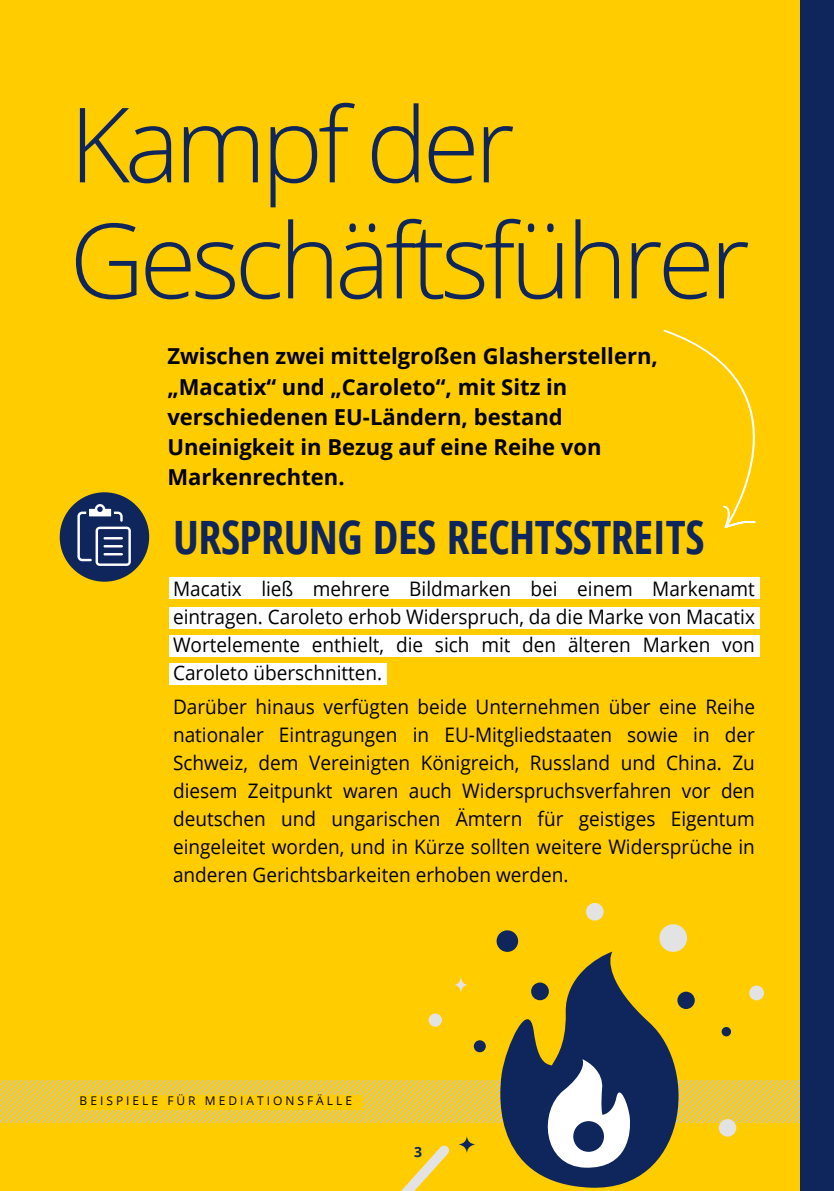
<style>
.page{position:relative;width:834px;height:1191px;background:#fff}
.page>*{position:absolute;margin:0;border:0;box-sizing:border-box;transform-origin:0 0}
.t1{font:300 104px/116px "Open Sans";letter-spacing:-.05em;color:#0f265c}
.t2{font:700 condensed 46px "Open Sans";letter-spacing:-.01em;color:#0f265c}
.t3{font:700 22px/30px "Open Sans";color:#000}
.t4{font:20px/28px "Open Sans";color:#000;text-align:justify;scale:.95 1}
.t5{font:700 14px "Open Sans";color:#0f265c}
.t6{font:12px "Open Sans";letter-spacing:.25em;color:#000}
</style>
<div class="page">
<div style="left:0;top:0;width:799px;height:1191px;background:#fc0"></div>
<div style="left:799px;top:0;width:34px;height:1191px;background:#0f265c"></div>
<div style="left:60px;top:492px;width:89px;height:89px;background:#0f265c;border-radius:50%"></div>
<svg style="left:77px;top:504px;width:54px;height:62px"></svg>
<svg style="left:663px;top:329px;width:137px;height:200px"></svg>
<div style="left:169px;top:577px;width:590px;height:21px;background:#fff"></div>
<div style="left:169px;top:607px;width:590px;height:21px;background:#fff"></div>
<div style="left:169px;top:635px;width:590px;height:21px;background:#fff"></div>
<div style="left:169px;top:663px;width:218px;height:22px;background:#fff"></div>
<svg style="left:503px;top:951px;width:192px;height:108px"></svg>
<svg style="left:0;top:1059px;width:799px;height:132px"></svg>
<div style="left:573px;top:1121px;width:31px;height:30px;background:#0f265c;border-radius:50%"></div>
<div style="left:496px;top:930px;width:22px;height:22px;background:#0f265c;border-radius:50%"></div>
<div style="left:677px;top:991px;width:17px;height:18px;background:#0f265c;border-radius:50%"></div>
<div style="left:531px;top:982px;width:17px;height:18px;background:#0f265c;border-radius:50%"></div>
<div style="left:473px;top:1040px;width:12px;height:12px;background:#0f265c;border-radius:50%"></div>
<div style="left:721px;top:1027px;width:10px;height:9px;background:#0f265c;border-radius:50%"></div>
<div style="left:718px;top:1119px;width:18px;height:17px;background:#e3e3e3;border-radius:50%"></div>
<div style="left:749px;top:985px;width:14px;height:15px;background:#e3e3e3;border-radius:50%"></div>
<svg style="left:428px;top:1013px;width:14px;height:14px"></svg>
<div style="left:586px;top:903px;width:17px;height:17px;background:#e3e3e3;border-radius:50%"></div>
<svg style="left:657px;top:924px;width:31px;height:29px"></svg>
<svg style="left:454px;top:976px;width:13px;height:18px"></svg>
<svg style="left:458px;top:1136px;width:17px;height:18px"></svg>
<h1 class="t1" style="left:69px;top:84px;width:682px">Kampf der<br>Geschäftsführer</h1>
<p class="t3" style="left:167px;top:341px;width:492px">Zwischen zwei mittelgroßen Glasherstellern, „Macatix“ und „Caroleto“, mit Sitz in verschiedenen EU-Ländern, bestand Uneinigkeit in Bezug auf eine Reihe von Markenrechten.</p>
<h2 class="t2" style="left:173px;top:505px;width:532px">URSPRUNG DES RECHTSSTREITS</h2>
<p class="t4" style="left:173px;top:574px;width:614px">Macatix ließ mehrere Bildmarken bei einem Markenamt eintragen. Caroleto erhob Widerspruch, da die Marke von Macatix Wortelemente enthielt, die sich mit den älteren Marken von Caroleto überschnitten.</p>
<p class="t4" style="left:173px;top:692px;width:614px">Darüber hinaus verfügten beide Unternehmen über eine Reihe nationaler Eintragungen in EU-Mitgliedstaaten sowie in der Schweiz, dem Vereinigten Königreich, Russland und China. Zu diesem Zeitpunkt waren auch Widerspruchsverfahren vor den deutschen und ungarischen Ämtern für geistiges Eigentum eingeleitet worden, und in Kürze sollten weitere Widersprüche in anderen Gerichtsbarkeiten erhoben werden.</p>
<p class="t6" style="left:80px;top:1092px;width:274px">BEISPIELE FÜR MEDIATIONSFÄLLE</p>
<p class="t5" style="left:414px;top:1142px;width:10px">3</p>
</div>
